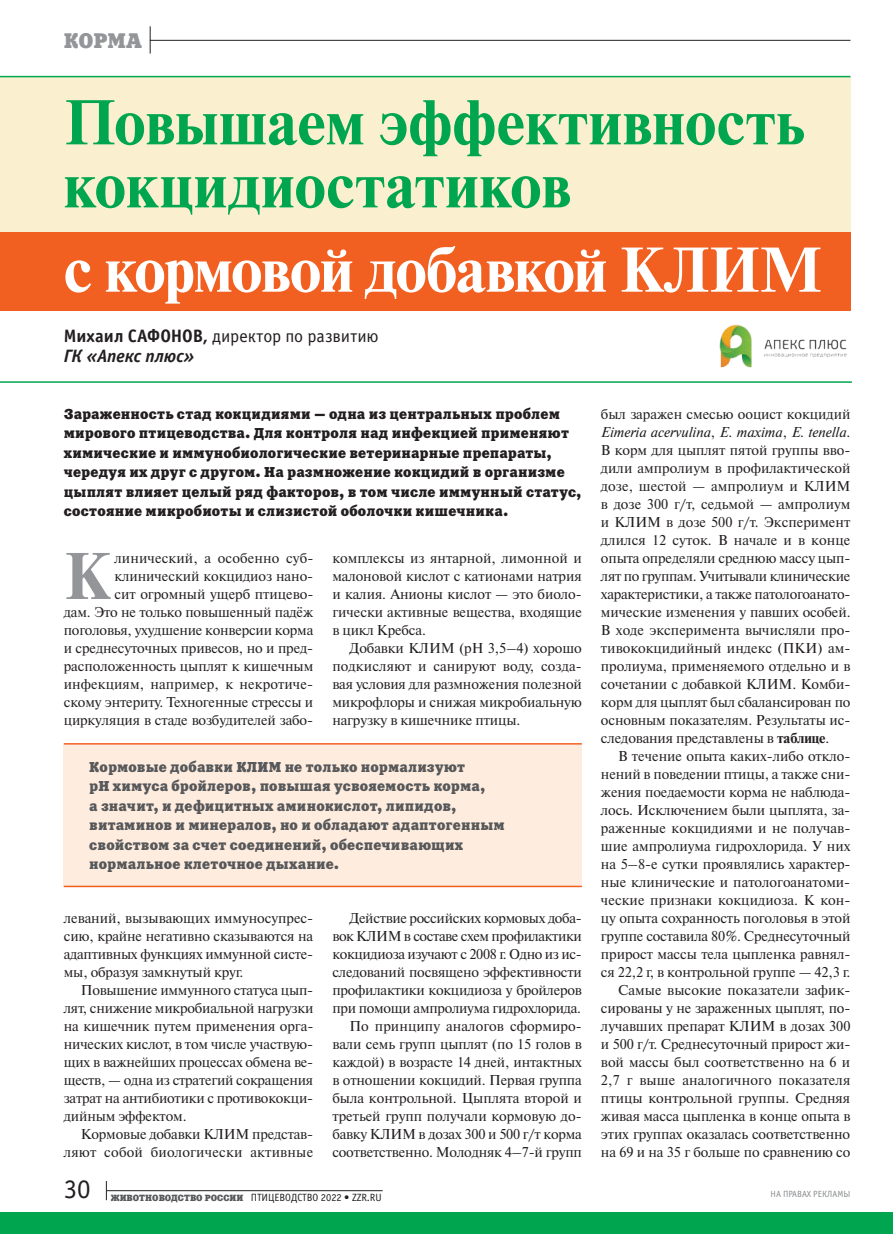
<style>
.page{position:relative;width:893px;height:1234px;background:#fff}
.page>*{position:absolute;margin:0;border:0;box-sizing:border-box;transform-origin:0 0}
.t1{font:700 65.7px "Newton C";color:#939598}
.t2{font:700 63px/63px "Newton C";letter-spacing:.005em;color:#00a54f}
.t3{font:700 63px "Newton C";letter-spacing:-.02em;color:#fff}
.t4{font:27px "Officina Sans C";color:#231f20}
.t5{font:21px "Xenia C";letter-spacing:-.005em;color:#939598}
.t6{font:18px/19.5px "Officina Sans C";letter-spacing:-.005em;color:#231f20}
.t7{font:14.25px/18px "Newton C";letter-spacing:-.01em;color:#231f20;text-align:justify}
.t8{font:14.25px/19.5px "Xenia C";letter-spacing:.01em;color:#231f20}
.t9{font:14.25px/19.5px "Xenia C";letter-spacing:.01em;color:#57585a}
.t10{font:14.25px/18px "Newton C";letter-spacing:.015em;color:#231f20;text-align:right}
.t11{font:10.5px "Officina Sans C";color:#231f20}
.t12{font:9px "Officina Sans C";color:#8a8c8f}
.s1{font-weight:700}
.s2{font-weight:700;font-style:italic}
.s3{font-family:"Xenia C";font-size:9px;color:#57585a}
.s4{font-style:italic}
</style>
<div class="page">
<hr style="left:150px;top:40px;width:700px;height:1px;background:#231f20">
<svg style="left:150px;top:26px;width:1px;height:28px"></svg>
<hr style="left:107px;top:1189px;width:276px;height:1px;background:#231f20">
<svg style="left:106px;top:1181px;width:1px;height:18px"></svg>
<img style="left:719px;top:324px;width:128px;height:44px">
<div style="left:0;top:77px;width:850px;height:234px;background:#faf0cf"></div>
<div style="left:0;top:232px;width:850px;height:79px;background:#f26021"></div>
<hr style="left:0;top:76px;width:850px;height:1px;background:#00a54f">
<hr style="left:0;top:381px;width:852px;height:2px;background:#00a54f">
<div style="left:0;top:1212px;width:893px;height:21px;background:#00a54f"></div>
<div style="left:64px;top:743px;width:518px;height:143px;background:#feecdf"></div>
<hr style="left:64px;top:743px;width:518px;height:1px;background:#f26021">
<hr style="left:64px;top:885px;width:518px;height:2px;background:#f26021">
<h3 class="t5" style="left:64px;top:27px;width:80px">КОРМА</h3>
<h2 class="t2" style="left:64px;top:91px;width:742px">Повышаем эффективность кокцидиостатиков</h2>
<h2 class="t3" style="left:64px;top:235px;width:760px">с кормовой добавкой КЛИМ</h2>
<p class="t6" style="left:64px;top:327px;width:316px"><span class="s1">Михаил САФОНОВ,</span> директор по развитию<br><span class="s2">ГК «Апекс плюс»</span></p>
<p class="t8" style="left:64px;top:404px;width:519px">Зараженность стад кокцидиями — одна из центральных проблем мирового птицеводства. Для контроля над инфекцией применяют химические и иммунобиологические ветеринарные препараты, чередуя их друг с другом. На размножение кокцидий в организме цыплят влияет целый ряд факторов, в том числе иммунный статус, состояние микробиоты и слизистой оболочки кишечника.</p>
<p class="t7" style="left:64px;top:549px;width:251px;text-align:right">линический, а особенно суб&shy;клинический кокцидиоз нано-<br>сит огромный ущерб птицево-<br>дам. Это не только повышенный падёж поголовья, ухудшение конверсии корма и среднесуточных привесов, но и пред&shy;расположенность цыплят к кишечным инфекциям, например, к некротиче&shy;скому энтериту. Техногенные стрессы и циркуляция в стаде возбудителей забо-</p>
<h1 class="t1" style="left:64px;top:539px;width:48px">К</h1>
<p class="t7" style="left:332px;top:549px;width:251px">комплексы из янтарной, лимонной и малоновой кислот с катионами натрия и калия. Анионы кислот — это биоло&shy;гически активные вещества, входящие в цикл Кребса.</p>
<p class="t7" style="left:332px;top:639px;width:251px;text-indent:17px">Добавки КЛИМ (рН 3,5–4) хорошо подкисляют и санируют воду, созда&shy;вая условия для размножения полезной микрофлоры и снижая микробиальную нагрузку в кишечнике птицы.</p>
<p class="t9" style="left:89px;top:757px;width:417px">Кормовые добавки КЛИМ не только нормализуют<br>рН химуса бройлеров, повышая усвояемость корма,<br>а значит, и дефицитных аминокислот, липидов, витаминов и минералов, но и обладают адаптогенным свойством за счет соединений, обеспечивающих нормальное клеточное дыхание.</p>
<p class="t7" style="left:64px;top:909px;width:251px">леваний, вызывающих иммуносупрес&shy;сию, крайне негативно сказываются на адаптивных функциях иммунной систе&shy;мы, образуя замкнутый круг.</p>
<p class="t7" style="left:64px;top:981px;width:251px;text-indent:17px">Повышение иммунного статуса цып&shy;лят, снижение микробиальной нагрузки на кишечник путем применения орга&shy;нических кислот, в том числе участвую&shy;щих в важнейших процессах обмена ве&shy;ществ, — одна из стратегий сокращения затрат на антибиотики с противококци&shy;дийным эффектом.</p>
<p class="t10" style="left:64px;top:1125px;width:251px">Кормовые добавки КЛИМ представ&shy;ляют собой биологически активные</p>
<p class="t7" style="left:332px;top:909px;width:251px;text-align:right">Действие российских кормовых доба&shy;вок КЛИМ в составе схем профилактики кокцидиоза изучают с 2008 г. Одно из ис&shy;следований посвящено эффективности профилактики кокцидиоза у бройлеров при помощи ампролиума гидрохлорида.<br>По принципу аналогов сформиро&shy;вали семь групп цыплят (по 15 голов в каждой) в возрасте 14 дней, интактных в отношении кокцидий. Первая группа была контрольной. Цыплята второй и третьей групп получали кормовую до&shy;бавку КЛИМ в дозах 300 и 500 г/т корма соответственно. Молодняк 4–7‑й групп</p>
<h3 class="t4" style="left:64px;top:1174px;width:28px">30</h3>
<p class="t11" style="left:111px;top:1191px;width:272px"><span class="s3">ЖИВОТНОВОДСТВО РОССИИ</span> ПТИЦЕВОДСТВО 2022 • ZZR.RU</p>
<p class="t7" style="left:601px;top:405px;width:251px">был заражен смесью ооцист кокцидий <span class="s4">Eimeria acervulina</span>, <span class="s4">E. maxima</span>, <span class="s4">E. tenella</span>.<br>В корм для цыплят пятой группы вво&shy;дили ампролиум в профилактической дозе, шестой — ампролиум и КЛИМ в дозе 300 г/т, седьмой — ампролиум и КЛИМ в дозе 500 г/т. Эксперимент длился 12 суток. В начале и в конце опыта определяли среднюю массу цып&shy;лят по группам. Учитывали клинические характеристики, а также патологоанато&shy;мические изменения у павших особей.<br>В ходе эксперимента вычисляли про&shy;тивококцидийный индекс (ПКИ) ам&shy;пролиума, применяемого отдельно и в сочетании с добавкой КЛИМ. Комби&shy;корм для цыплят был сбалансирован по основным показателям. Результаты ис&shy;следования представлены в <span class="s1">таблице</span>.</p>
<p class="t7" style="left:601px;top:747px;width:251px;text-align:right">В течение опыта каких‑либо откло&shy;нений в поведении птицы, а также сни&shy;жения поедаемости корма не наблюда&shy;лось. Исключением были цыплята, за&shy;раженные кокцидиями и не получав&shy;шие ампролиума гидрохлорида. У них на 5–8‑е сутки проявлялись характер&shy;ные клинические и патологоанатоми&shy;ческие признаки кокцидиоза. К кон&shy;цу опыта сохранность поголовья в этой группе составила 80%. Среднесуточный прирост массы тела цыпленка равнял&shy;ся 22,2 г, в контрольной группе — 42,3 г.<br>Самые высокие показатели зафик&shy;сированы у не зараженных цыплят, по&shy;лучавших препарат КЛИМ в дозах 300 и 500 г/т. Среднесуточный прирост жи&shy;вой массы был соответственно на 6 и 2,7 г выше аналогичного показателя птицы контрольной группы. Средняя живая масса цыпленка в конце опыта в этих группах оказалась соответственно на 69 и на 35 г больше по сравнению со</p>
<p class="t12" style="left:770px;top:1188px;width:81px">НА ПРАВАХ РЕКЛАМЫ</p>
</div>
